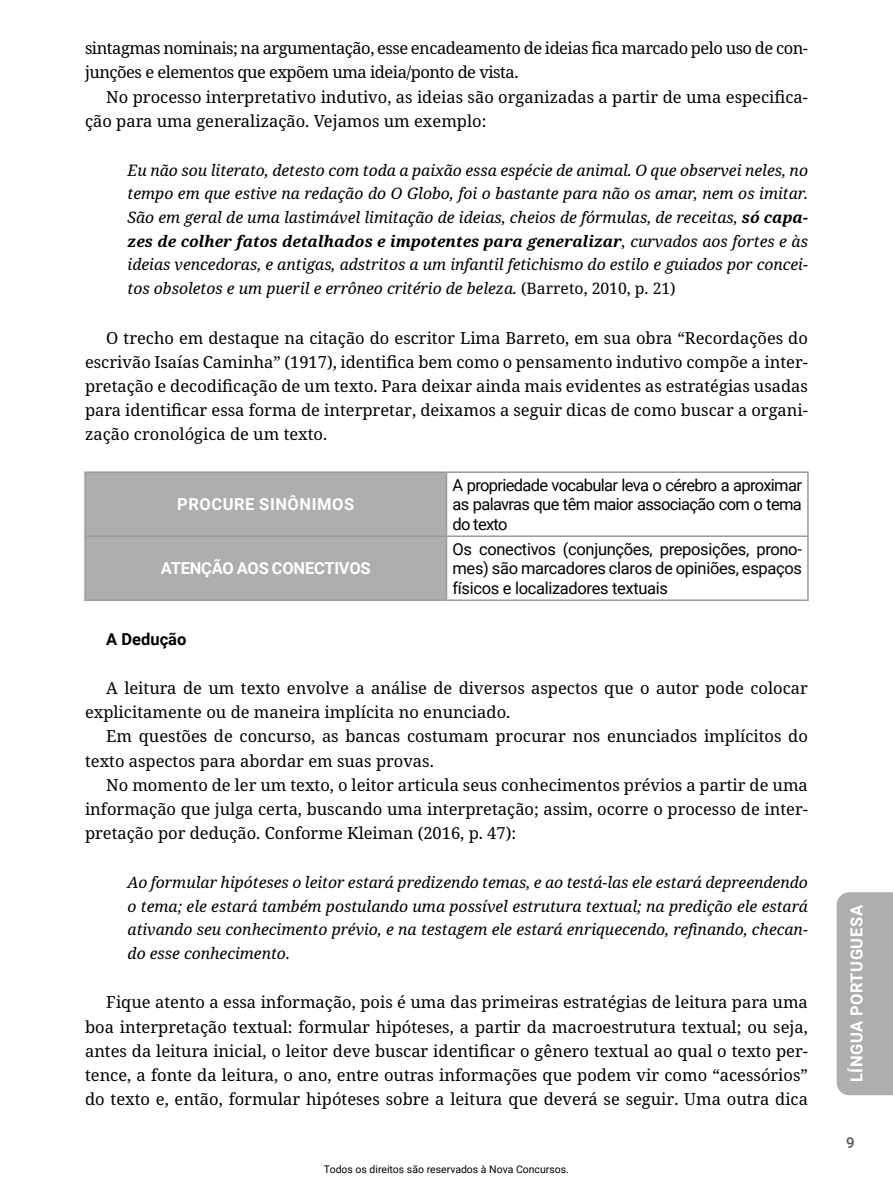
<style>
.page{position:relative;width:893px;height:1191px;background:#fff}
.page>*{position:absolute;margin:0;border:0;box-sizing:border-box;transform-origin:0 0}
.Parágrafos{font:16.5px/24.2px "Noto Serif";color:#000}
.Células{font:16.5px/19.8px "Roboto";letter-spacing:-.035em;color:#000;text-align:justify}
.Parágrafos-2{font:16.5px/24.2px "Noto Serif";letter-spacing:-.03em;color:#000}
.Cabeçalho{font:700 16.5px "Roboto";letter-spacing:.035em;color:#fff}
.Cabeçalho-2{font:700 16.5px "Roboto";letter-spacing:-.015em;color:#fff}
.Subtópico{font:700 16.5px "Roboto";color:#000}
.Artigos_com_recuo{font:italic 15.75px/23.7px "Noto Serif";color:#000;text-align:justify}
.t1{font:500 15px "Roboto";color:#575757}
.t2{font:10.5px "Roboto";color:#000}
.s1{font-weight:700}
.s2{font-style:normal}
</style>
<div class="page">
<div style="left:837px;top:892px;width:56px;height:203px;background:#aeaeae"></div>
<div style="left:86px;top:473px;width:360px;height:126px;background:#aeaeae"></div>
<hr style="left:84px;top:471px;width:362px;height:2px;background:#9c9c9c">
<hr style="left:84px;top:473px;width:2px;height:62px;background:#9c9c9c">
<hr style="left:446px;top:471px;width:363px;height:2px;background:#9c9c9c">
<hr style="left:446px;top:473px;width:1px;height:62px;background:#9c9c9c">
<hr style="left:807px;top:473px;width:2px;height:62px;background:#9c9c9c">
<hr style="left:84px;top:535px;width:362px;height:2px;background:#9c9c9c">
<hr style="left:84px;top:537px;width:2px;height:62px;background:#9c9c9c">
<hr style="left:446px;top:535px;width:363px;height:2px;background:#9c9c9c">
<hr style="left:446px;top:537px;width:1px;height:62px;background:#9c9c9c">
<hr style="left:807px;top:537px;width:2px;height:62px;background:#9c9c9c">
<hr style="left:84px;top:599px;width:362px;height:2px;background:#9c9c9c">
<hr style="left:446px;top:599px;width:363px;height:2px;background:#9c9c9c">
<p class="Parágrafos-2" style="left:85px;top:37px;width:724px">sintagmas nominais; na argumentação, esse encadeamento de ideias fica marcado pelo uso de con&shy;junções e elementos que expõem uma ideia/ponto de vista.</p>
<p class="Parágrafos" style="left:85px;top:85px;width:724px;text-indent:21px">No processo interpretativo indutivo, as ideias são organizadas a partir de uma especifica&shy;ção para uma generalização. Vejamos um exemplo:</p>
<p class="Artigos_com_recuo" style="left:128px;top:159px;width:682px">Eu não sou literato, detesto com toda a paixão essa espécie de animal. O que observei neles, no tempo em que estive na redação do O Globo, foi o bastante para não os amar, nem os imitar.<br>São em geral de uma lastimável limitação de ideias, cheios de fórmulas, de receitas, <span class="s1">só capa&shy;zes de colher fatos detalhados e impotentes para generalizar</span>, curvados aos fortes e às ideias vencedoras, e antigas, adstritos a um infantil fetichismo do estilo e guiados por concei&shy;tos obsoletos e um pueril e errôneo critério de beleza. <span class="s2">(Barreto, 2010, p. 21)</span></p>
<p class="Parágrafos" style="left:85px;top:326px;width:724px;text-align:justify;text-indent:21px">O trecho em destaque na citação do escritor Lima Barreto, em sua obra “Recordações do escrivão Isaías Caminha” (1917), identifica bem como o pensamento indutivo compõe a inter&shy;pretação e decodificação de um texto. Para deixar ainda mais evidentes as estratégias usadas para identificar essa forma de interpretar, deixamos a seguir dicas de como buscar a organi&shy;zação cronológica de um texto.</p>
<p class="Cabeçalho" style="left:177px;top:493px;width:179px">PROCURE SINÔNIMOS</p>
<p class="Cabeçalho-2" style="left:161px;top:557px;width:211px">ATENÇÃO AOS CONECTIVOS</p>
<p class="Células" style="left:452px;top:474px;width:351px">A propriedade vocabular leva o cérebro a aproximar as palavras que têm maior associação com o tema do texto</p>
<p class="Células" style="left:452px;top:538px;width:351px">Os conectivos (conjunções, preposições, prono&shy;mes) são marcadores claros de opiniões, espaços físicos e localizadores textuais</p>
<p class="Subtópico" style="left:106px;top:627px;width:82px">A Dedução</p>
<p class="Parágrafos" style="left:85px;top:676px;width:724px;text-indent:21px">A leitura de um texto envolve a análise de diversos aspectos que o autor pode colocar explicitamente ou de maneira implícita no enunciado.</p>
<p class="Parágrafos" style="left:85px;top:725px;width:724px;text-indent:21px">Em questões de concurso, as bancas costumam procurar nos enunciados implícitos do texto aspectos para abordar em suas provas.</p>
<p class="Parágrafos" style="left:85px;top:773px;width:724px;text-align:justify;text-indent:21px">No momento de ler um texto, o leitor articula seus conhecimentos prévios a partir de uma informação que julga certa, buscando uma interpretação; assim, ocorre o processo de inter&shy;pretação por dedução. Conforme Kleiman (2016, p. 47):</p>
<p class="Artigos_com_recuo" style="left:128px;top:871px;width:682px">Ao formular hipóteses o leitor estará predizendo temas, e ao testá-las ele estará depreendendo o tema; ele estará também postulando uma possível estrutura textual; na predição ele estará ativando seu conhecimento prévio, e na testagem ele estará enriquecendo, refinando, checan&shy;do esse conhecimento.</p>
<p class="Parágrafos" style="left:85px;top:991px;width:724px;text-align:justify;text-indent:21px">Fique atento a essa informação, pois é uma das primeiras estratégias de leitura para uma boa interpretação textual: formular hipóteses, a partir da macroestrutura textual; ou seja, antes da leitura inicial, o leitor deve buscar identificar o gênero textual ao qual o texto per&shy;tence, a fonte da leitura, o ano, entre outras informações que podem vir como “acessórios” do texto e, então, formular hipóteses sobre a leitura que deverá se seguir. Uma outra dica</p>
<p class="t2" style="left:324px;top:1162px;width:247px">Todos os direitos são reservados à Nova Concursos.</p>
<p class="Cabeçalho" style="left:845px;top:1082px;width:178px;rotate:-90deg">LÍNGUA PORTUGUESA</p>
<p class="t1" style="left:846px;top:1132px;width:10px">9</p>
</div>
